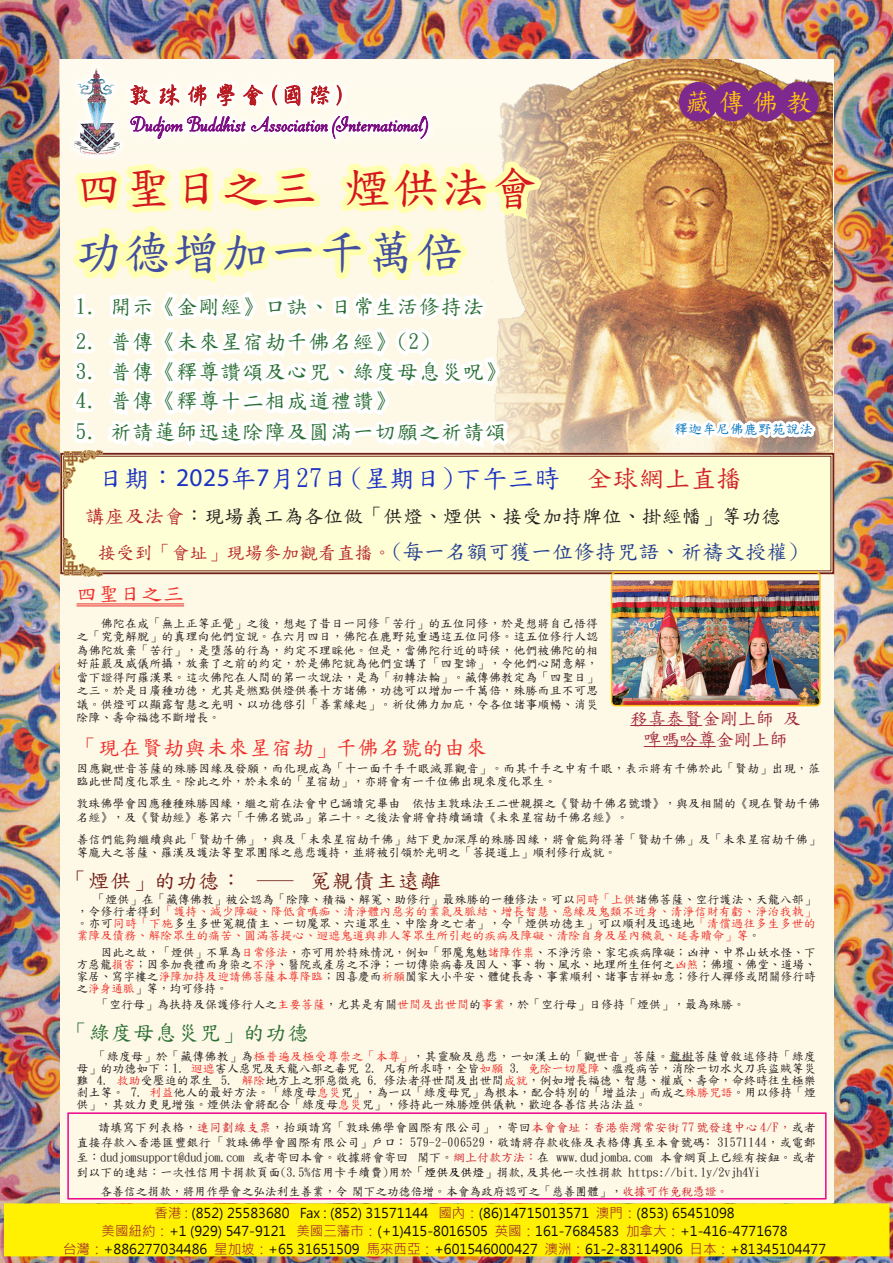
<style>
.page{position:relative;width:893px;height:1263px;background:#fff}
.page>*{position:absolute;margin:0;border:0;box-sizing:border-box;transform-origin:0 0}
.內文{font:47.25px "DF Kai Shu SB Estd BF";letter-spacing:.04em;color:#d7171f}
.內文-2{font:47.25px "DF Kai Shu SB Estd BF";letter-spacing:.04em;color:#424fa1}
.t1{font:25.8px "DF Kai Shu SB Estd BF";color:#fec210}
.內文-3{font:25.5px "DF Kai Shu SB Estd BF";letter-spacing:.02em;color:#1b32c3}
.內文-4{font:21px "DF Kai Shu SB Estd BF";letter-spacing:.05em;color:#296e33}
.內文-5{font:21px "DF Kai Shu SB Estd BF";letter-spacing:.02em;color:#253f8e}
.內文-6{font:21px "DF Kai Shu SB Estd BF";letter-spacing:.03em;color:#ee2f2a}
.內文-7{font:21px "DF Kai Shu SB Estd BF";letter-spacing:.05em;color:#722017}
.內文-8{font:19.5px "DF Kai Shu SB Estd BF";letter-spacing:.02em;color:#231f20}
.t2{font:18px "DF Kai Shu SB Estd BF";color:#a42b43}
.t3{font:13.5px/18px "Microsoft Jheng Hei";color:#a1282d;text-align:center}
.內文-9{font:13.5px "DF Kai Shu SB Estd BF";letter-spacing:.03em;color:#0072bc}
.內文-10{font:12px/13.5px "DF Kai Shu SB Estd BF";letter-spacing:.01em;color:#231f20}
.t4{font:12px/12px "DF Kai Shu SB Estd BF";letter-spacing:.01em;color:#ee2f2a}
.s1{font-family:"Myriad Pro"}
.s2{color:#d1232a}
.s3{color:#bb272e}
.s4{font-size:18px;color:#b7282e}
.s5{color:#231f20}
.s6{color:#ee2f2a}
.s7{color:#000}
.s8{color:#0f0504}
.s9{color:#060305}
.s10{color:#080705}
.s11{color:#080308}
.s12{color:#080305}
.s13{color:#070a06}
.s14{color:#070606}
.s15{color:#090a07}
.s16{color:#070507}
.s17{color:#090808}
.s18{color:#100907}
</style>
<div class="page">
<img style="left:0;top:0;width:893px;height:1263px">
<div style="left:60px;top:60px;width:773px;height:1143px;background:#fef8e6"></div>
<img style="left:549px;top:60px;width:284px;height:392px">
<div style="left:4px;top:1203px;width:885px;height:53px;background:#fff101;border:2px solid #fff101"></div>
<svg style="left:549px;top:452px;width:286px;height:123px"></svg>
<hr style="left:77px;top:605px;width:107px;height:1px;background:#ee2f2a">
<svg style="left:669px;top:1060px;width:25px;height:1px"></svg>
<img style="left:612px;top:580px;width:208px;height:126px">
<div style="left:611px;top:571px;width:210px;height:135px;border:1px solid #fec210;border-radius:4px"></div>
<hr style="left:630px;top:725px;width:72px;height:1px;background:#a42b43">
<hr style="left:644px;top:746px;width:72px;height:1px;background:#a42b43">
<div style="left:67px;top:1112px;width:759px;height:87px;border:2px solid #ed028c"></div>
<svg style="left:335px;top:1112px;width:66px;height:151px"></svg>
<img style="left:20px;top:0;width:529px;height:604px">
<img style="left:669px;top:0;width:149px;height:515px">
<h2 class="t1" style="left:685px;top:89px;width:129px">藏傳佛教</h2>
<p class="內文" style="left:76px;top:164px;width:463px">四聖日之三煙供法會</p>
<p class="內文-2" style="left:76px;top:228px;width:389px">功德增加一千萬倍</p>
<p class="內文-4" style="left:76px;top:296px;width:410px">1. 開示《金剛經》口訣、日常生活修持法</p>
<p class="內文-4" style="left:76px;top:331px;width:356px">2. 普傳《未來星宿劫千佛名經》(2)</p>
<p class="內文-4" style="left:76px;top:361px;width:432px">3. 普傳《釋尊讚頌及心咒、綠度母息災呪》</p>
<p class="內文-4" style="left:76px;top:390px;width:322px">4. 普傳《釋尊十二相成道禮讚》</p>
<p class="內文-4" style="left:76px;top:422px;width:432px">5. 祈請蓮師迅速除障及圓滿一切願之祈請頌</p>
<p class="內文-9" style="left:675px;top:422px;width:140px">釋迦牟尼佛鹿野苑說法</p>
<p class="內文-3" style="left:98px;top:466px;width:646px">日期：<span class="s1">2025</span>年<span class="s1">7</span>月27日 (星期日) 下午三時 <span class="s2">全球網上直播</span></p>
<p class="內文-8" style="left:85px;top:506px;width:697px"><span class="s3">講座及法會</span>：現場義工為各位做「供燈、煙供、接受加持牌位、掛經幡」等功德</p>
<p class="內文-5" style="left:98px;top:541px;width:702px"><span class="s4">接受到「會址」現場參加觀看直播。</span>(每一名額可獲一位修持咒語、祈禱文授權)</p>
<p class="內文-6" style="left:77px;top:584px;width:109px">四聖日之三</p>
<p class="內文-10" style="left:77px;top:616px;width:529px;text-indent:24px">佛陀在成「無上正等正覺」之後，想起了昔日一同修「苦行」的五位同修，於是想將自己悟得之「究竟解脫」的真理向他們宣說。在六月四日，佛陀在鹿野苑重遇這五位同修。這五位修行人認為佛陀放棄「苦行」，是墮落的行為，約定不理睬他。但是，當佛陀行近的時候，他們被佛陀的相好莊嚴及威儀所攝，放棄了之前的約定，於是佛陀就為他們宣講了「四聖諦」，令他們心開意解，當下證得阿羅漢果。這次佛陀在人間的第一次說法，是為「初轉法輪」。藏傳佛教定為「四聖日」之三。於是日廣種功德，尤其是燃點供燈供養十方諸佛，功德可以增加一千萬倍，殊勝而且不可思議。供燈可以顯露智慧之光明、以功德啓引「善業緣起」。祈仗佛力加庇，令各位諸事順暢、消災除障、壽命福德不斷增長。</p>
<p class="內文-6" style="left:77px;top:737px;width:412px">「現在賢劫與未來星宿劫」千佛名號的由來</p>
<p class="內文-10" style="left:77px;top:761px;width:745px">因應觀世音菩薩的殊勝因緣及發願，而化現成為「十一面千手千眼滅罪觀音」。而其千手之中有千眼，表示將有千佛於此「賢劫」出現，蒞臨此世間度化眾生。除此之外，於未來的「星宿劫」，亦將會有一千位佛出現來度化眾生。</p>
<p class="內文-10" style="left:77px;top:797px;width:745px">敦珠佛學會因應種種殊勝因緣，繼之前在法會中已誦讀完畢由 依怙主敦珠法王二世親撰之《賢劫千佛名號讚》，與及相關的《現在賢劫千佛名經》，及《賢劫經》卷第六「千佛名號品」第二十。之後法會將會持續誦讀《未來星宿劫千佛名經》。</p>
<p class="內文-10" style="left:77px;top:832px;width:745px">善信們能夠繼續與此「賢劫千佛」，與及「未來星宿劫千佛」結下更加深厚的殊勝因緣，將會能夠得著「賢劫千佛」及「未來星宿劫千佛」等龐大之菩薩、羅漢及護法等聖眾團隊之慈悲護持，並將被引領於光明之「菩提道上」順利修行成就。</p>
<p class="內文-7" style="left:66px;top:870px;width:376px">「煙供」的功德： — 冤親債主遠離</p>
<p class="t4" style="left:77px;top:894px;width:747px;text-indent:17px"><span class="s5">「煙供」在「藏傳佛教」被公認為「除障、積福、解冤、助修行」最殊勝的一種修法。可以</span>同時「上供<span class="s5">諸佛菩薩、空行護法、天龍八部」，令修行者得到</span>「護持、減少障礙、降低貪嗔痴、清淨體內惡劣的業氣及脈結、增長智慧、惡緣及鬼類不近身、清淨信財有虧、淨治我執」<span class="s5">。亦可</span>同時「下施<span class="s5">多生多世冤親債主、一切魔眾、六道眾生、中陰身之亡者」，令「煙供功德主」可以順利及迅速地</span>「清償過往多生多世的業障及債務、解除眾生的痛苦、圓滿菩提心、迴遮鬼道與非人等眾生所引起的疾病及障礙、清除自身及屋內穢氣、延壽贖命」等<span class="s5">。</span></p>
<p class="內文-10" style="left:77px;top:946px;width:747px;line-height:12px;text-indent:24px">因此之故，「煙供」不單為<span class="s6">日常修法</span>，亦可用於特殊情況，例如「邪魔鬼魅<span class="s6">諸障作祟</span>、不淨污染、家宅疾病障礙；凶神、中界山妖水怪、下方惡龍<span class="s6">損害</span>；因參加喪禮而身染之<span class="s6">不淨</span>、醫院或產房之不淨；一切傳染病毒及因人、事、物、風水、地理所生任何之<span class="s6">凶煞</span>；佛壇、佛堂、道場、家居、寫字樓之<span class="s6">淨障加持及迎請佛菩薩本尊降臨</span>；因喜慶而<span class="s6">祈願</span>闔家大小平安、體健長壽、事業順利、諸事吉祥如意；修行人禪修或閉關修行時之<span class="s6">淨身通脈</span>」等，均可修持。</p>
<p class="內文-10" style="left:97px;top:998px;width:649px">「空行母」為扶持及保護修行人之<span class="s6">主要菩薩</span>，尤其是有關<span class="s6">世間及出世間</span>的<span class="s6">事業</span>，於「空行母」日修持「煙供」，最為殊勝。</p>
<p class="內文-4" style="left:67px;top:1022px;width:243px">「綠度母息災咒」的功德</p>
<p class="內文-10" style="left:77px;top:1050px;width:741px;line-height:12px;text-align:justify;text-indent:18px">「綠度母」於「藏傳佛教」為<span class="s6">極普遍及極受尊崇之「本尊」</span>，其靈驗及慈悲，一如漢土的「觀世音」菩薩。龍樹菩薩曾敘述修持「綠度母」的功德如下：1. <span class="s6">迴遮</span>害人惡咒及天龍八部之毒咒 2. 凡有所求時，全皆<span class="s6">如願</span> 3. <span class="s6">免除一切魔障</span>、瘟疫病苦，消除一切水火刀兵盜賊等災難 4. <span class="s6">救助</span>受壓迫的眾生 5. <span class="s6">解除</span>地方上之邪惡徵兆 6. 修法者得世間及出世間<span class="s6">成就</span>，例如增長福德、智慧、權威、壽命，命終時往生極樂剎土等。 7. <span class="s6">利益</span>他人的最好方法。「綠度母<span class="s6">息災</span>咒」，為一以「綠度母咒」為根本，配合特別的「增益法」而成之<span class="s6">殊勝咒語</span>。用以修持「煙供」，其效力更見增強。煙供法會將配合「綠度母<span class="s6">息災</span>咒」，修持此一殊勝煙供儀軌，歡迎各善信共沾法益。</p>
<p class="內文-10" style="left:77px;top:1120px;width:741px;line-height:15px;text-align:justify;text-indent:22px">請填寫下列表格，<span class="s2">連同劃線支票</span>，抬頭請寫「敦珠佛學會國際有限公司」，寄回<span class="s2">本會會址：香港柴灣常安街 77 號發達中心 4/F，</span>或者直接存款入香港匯豐銀行「敦珠佛學會國際有限公司」戶口﹕579-2-006529，敬請將存款收條及表格傳真至本會號碼﹕31571144，或電郵至：dudjomsupport@dudjom.com 或者寄回本會。收據將會寄回 閣下。<span class="s2">網上付款方法：</span>在 www.dudjomba.com 本會網頁上已經有按鈕。或者到以下的連結：一次性信用卡捐款頁面(3.5%信用卡手續費)用於<span class="s7">「煙供及供燈」</span>捐款,及其他一次性捐款 https://bit.ly/2vjh4Yi</p>
<p class="內文-10" style="left:101px;top:1185px;width:629px">各善信之捐款，將用作學會之弘法利生善業，令 閣下之功德倍增。本會為政府認可之「慈善團體」，<span class="s2">收據可作免稅憑證。</span></p>
<p class="t2" style="left:630px;top:709px;width:172px">移喜泰賢金剛上師及</p>
<p class="t2" style="left:644px;top:730px;width:155px">啤嗎哈尊金剛上師</p>
<p class="t3" style="left:63px;top:1204px;width:765px">香港 : <span class="s8">(852) 25583680 Fax : (852) 31571144</span> 國內：<span class="s9">(86)14715013571</span> 澳門：<span class="s10">(853) 65451098<br></span>美國紐約：<span class="s11">+1 (929) 547-9121</span> 美國三藩市：<span class="s12">(+1)415-8016505</span> 英國：<span class="s13">161-7684583</span> 加拿大：<span class="s14">+1-416-4771678<br></span>台灣：<span class="s15">+886277034486</span> 星加坡：<span class="s16">+65 31651509</span> 馬來西亞：<span class="s16">+601546000427</span> 澳洲：<span class="s17">61-2-83114906</span> 日本：<span class="s18">+81345104477</span></p>
</div>
